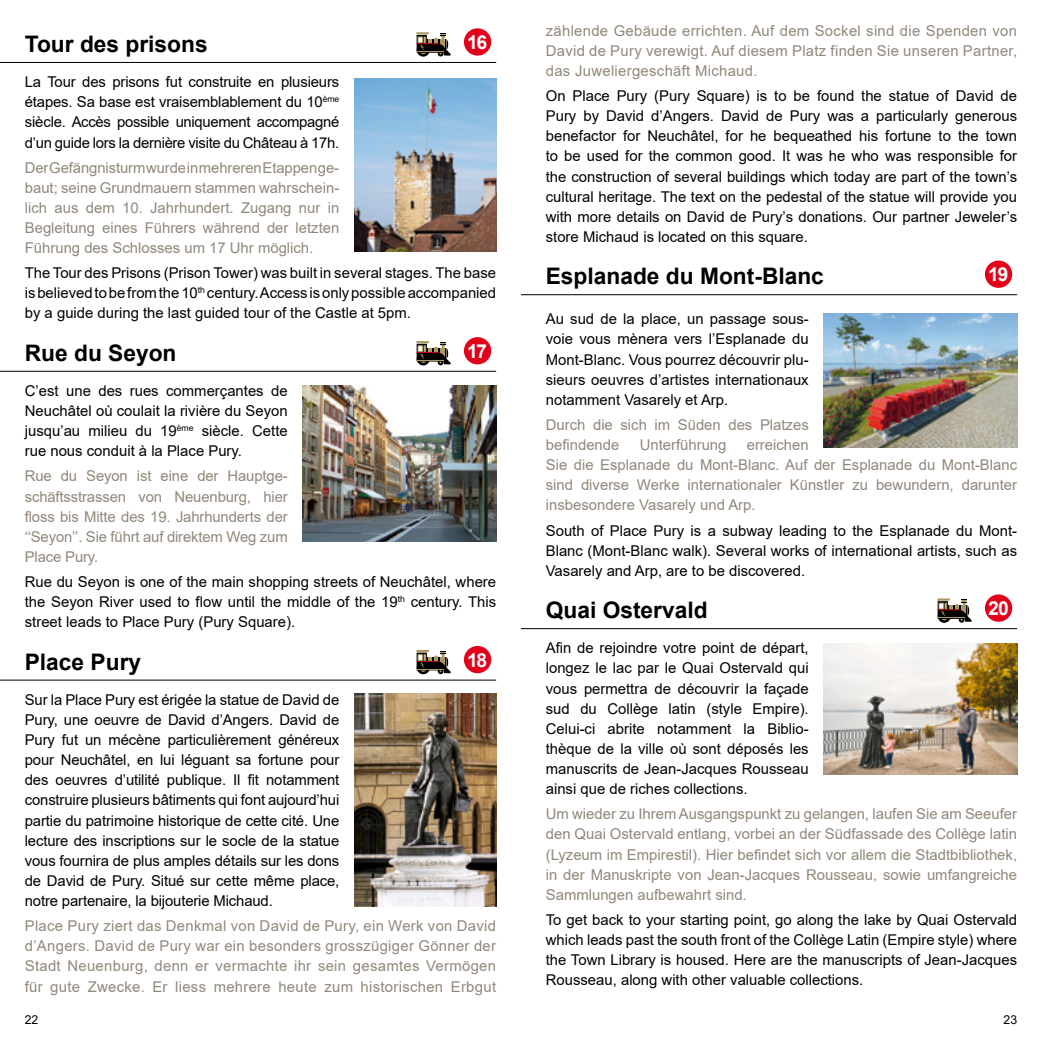
<style>
.page{position:relative;width:1042px;height:1042px;background:#fff}
.page>*{position:absolute;margin:0;border:0;box-sizing:border-box;transform-origin:0 0}
.t1{font:700 22.75px "Arial";color:#000}
.t2{font:700 19.25px "Arial";color:#fff}
.t3{font:14.88px/20.1px "Arial";color:#000;text-align:justify}
.t4{font:14.88px/20.1px "Arial";color:#91877b;text-align:justify}
.t5{font:12.25px "Arial";color:#000}
</style>
<div class="page">
<hr style="left:0;top:62px;width:496px;height:1px;background:#000">
<hr style="left:0;top:371px;width:496px;height:1px;background:#000">
<hr style="left:0;top:679px;width:496px;height:1px;background:#000">
<svg style="left:416px;top:32px;width:35px;height:24px"></svg>
<div style="left:464px;top:28px;width:27px;height:28px;background:#e2001a;border-radius:50%"></div>
<svg style="left:416px;top:341px;width:35px;height:24px"></svg>
<div style="left:464px;top:337px;width:27px;height:27px;background:#e2001a;border-radius:50%"></div>
<svg style="left:416px;top:650px;width:35px;height:24px"></svg>
<div style="left:464px;top:646px;width:27px;height:27px;background:#e2001a;border-radius:50%"></div>
<img style="left:303px;top:385px;width:193px;height:157px">
<img style="left:354px;top:693px;width:142px;height:214px">
<hr style="left:521px;top:294px;width:496px;height:1px;background:#000">
<hr style="left:521px;top:628px;width:496px;height:1px;background:#000">
<div style="left:985px;top:261px;width:27px;height:27px;background:#e2001a;border-radius:50%"></div>
<svg style="left:937px;top:598px;width:34px;height:24px"></svg>
<div style="left:985px;top:594px;width:27px;height:28px;background:#e2001a;border-radius:50%"></div>
<img style="left:823px;top:314px;width:194px;height:134px">
<img style="left:823px;top:643px;width:194px;height:131px">
<img style="left:354px;top:78px;width:142px;height:174px">
<h1 class="t1" style="left:25px;top:28px;width:184px">Tour des prisons</h1>
<p class="t2" style="left:468px;top:29px;width:21px">16</p>
<p class="t3" style="left:25px;top:72px;width:316px">La Tour des prisons fut construite en plusieurs étapes. Sa base est vraisemblablement du 10<sup>ème </sup>siècle. Accès possible uniquement accompagné d’un guide lors la dernière visite du Château à 17h.</p>
<p class="t4" style="left:25px;top:157px;width:316px">Der Gefängnisturm wurde in mehreren Etappen ge&shy;baut; seine Grundmauern stammen wahrschein&shy;lich aus dem 10. Jahrhundert. Zugang nur in Begleitung eines Führers während der letzten Führung des Schlosses um 17 Uhr möglich.</p>
<p class="t3" style="left:25px;top:263px;width:473px">The Tour des Prisons (Prison Tower) was built in several stages. The base is believed to be from the 10<sup>th</sup> century. Access is only possible accompanied by a guide during the last guided tour of the Castle at 5pm.</p>
<h1 class="t1" style="left:25px;top:337px;width:153px">Rue du Seyon</h1>
<p class="t2" style="left:468px;top:338px;width:20px">17</p>
<p class="t3" style="left:25px;top:380px;width:264px">C’est une des rues commerçantes de Neuchâtel où coulait la rivière du Seyon jusqu’au milieu du 19<sup>ème</sup> siècle. Cette rue nous conduit à la Place Pury.</p>
<p class="t4" style="left:25px;top:466px;width:264px">Rue du Seyon ist eine der Hauptge&shy;schäftsstrassen von Neuenburg, hier floss bis Mitte des 19. Jahrhunderts der ‘‘Seyon’’. Sie führt auf direktem Weg zum Place Pury.</p>
<p class="t3" style="left:25px;top:571px;width:473px">Rue du Seyon is one of the main shopping streets of Neuchâtel, where the Seyon River used to flow until the middle of the 19<sup>th</sup> century. This street leads to Place Pury (Pury Square).</p>
<h1 class="t1" style="left:25px;top:646px;width:118px">Place Pury</h1>
<p class="t2" style="left:468px;top:646px;width:21px">18</p>
<p class="t3" style="left:25px;top:689px;width:316px">Sur la Place Pury est érigée la statue de David de Pury, une oeuvre de David d’Angers. David de Pury fut un mécène particulièrement généreux pour Neuchâtel, en lui léguant sa fortune pour des oeuvres d’utilité publique. Il fit notamment construire plusieurs bâtiments qui font aujourd’hui partie du patrimoine historique de cette cité. Une lecture des inscriptions sur le socle de la statue vous fournira de plus amples détails sur les dons de David de Pury. Situé sur cette même place, notre partenaire, la bijouterie Michaud.</p>
<p class="t4" style="left:25px;top:916px;width:473px">Place Pury ziert das Denkmal von David de Pury, ein Werk von David d’Angers. David de Pury war ein besonders grosszügiger Gönner der Stadt Neuenburg, denn er vermachte ihr sein gesamtes Vermögen für gute Zwecke. Er liess mehrere heute zum historischen Erbgut</p>
<p class="t4" style="left:546px;top:20px;width:473px">zählende Gebäude errichten. Auf dem Sockel sind die Spenden von David de Pury verewigt. Auf diesem Platz finden Sie unseren Partner, das Juweliergeschäft Michaud.</p>
<p class="t3" style="left:546px;top:86px;width:473px">On Place Pury (Pury Square) is to be found the statue of David de Pury by David d’Angers. David de Pury was a particularly generous benefactor for Neuchâtel, for he bequeathed his fortune to the town to be used for the common good. It was he who was responsible for the construction of several buildings which today are part of the town’s cultural heritage. The text on the pedestal of the statue will provide you with more details on David de Pury’s donations. Our partner Jeweler’s store Michaud is located on this square.</p>
<h1 class="t1" style="left:546px;top:260px;width:280px">Esplanade du Mont-Blanc</h1>
<p class="t2" style="left:989px;top:261px;width:21px">19</p>
<p class="t3" style="left:546px;top:309px;width:264px">Au sud de la place, un passage sous&shy;voie vous mènera vers l’Esplanade du Mont-Blanc. Vous pourrez découvrir plu&shy;sieurs oeuvres d’artistes internationaux notamment Vasarely et Arp.</p>
<p class="t4" style="left:546px;top:414px;width:264px">Durch die sich im Süden des Platzes befindende</p>
<p class="t4" style="left:640px;top:435px;width:88px">Unterführung</p>
<p class="t4" style="left:546px;top:435px;width:473px;text-align:left;text-indent:201px">erreichen<br>Sie die Esplanade du Mont-Blanc. Auf der Esplanade du Mont-Blanc sind diverse Werke internationaler Künstler zu bewundern, darunter insbesondere Vasarely und Arp.</p>
<p class="t3" style="left:546px;top:520px;width:473px">South of Place Pury is a subway leading to the Esplanade du Mont-Blanc (Mont-Blanc walk). Several works of international artists, such as Vasarely and Arp, are to be discovered.</p>
<h1 class="t1" style="left:546px;top:594px;width:163px">Quai Ostervald</h1>
<p class="t2" style="left:988px;top:594px;width:22px">20</p>
<p class="t3" style="left:546px;top:638px;width:264px">Afin de rejoindre votre point de départ, longez le lac par le Quai Ostervald qui vous permettra de découvrir la façade sud du Collège latin (style Empire).<br>Celui-ci abrite notamment la Biblio&shy;thèque de la ville où sont déposés les manuscrits de Jean-Jacques Rousseau ainsi que de riches collections.</p>
<p class="t4" style="left:546px;top:804px;width:473px">Um wieder zu Ihrem Ausgangspunkt zu gelangen, laufen Sie am Seeufer den Quai Ostervald entlang, vorbei an der Südfassade des Collège latin (Lyzeum im Empirestil). Hier befindet sich vor allem die Stadtbibliothek, in der Manuskripte von Jean-Jacques Rousseau, sowie umfangreiche Sammlungen aufbewahrt sind.</p>
<p class="t3" style="left:546px;top:909px;width:473px">To get back to your starting point, go along the lake by Quai Ostervald which leads past the south front of the Collège Latin (Empire style) where the Town Library is housed. Here are the manuscripts of Jean-Jacques Rousseau, along with other valuable collections.</p>
<p class="t5" style="left:25px;top:1011px;width:15px">22</p>
<p class="t5" style="left:1003px;top:1011px;width:15px">23</p>
</div>
